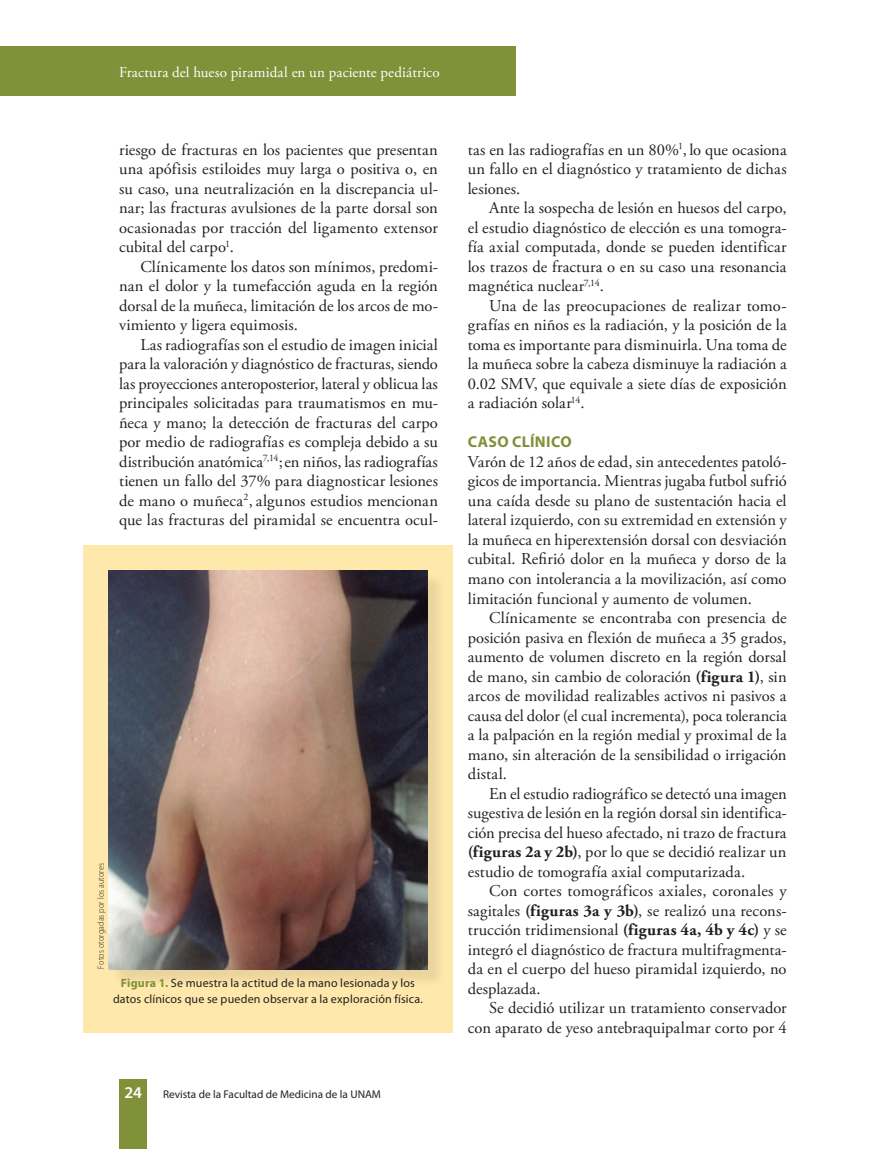
<style>
.page{position:relative;width:893px;height:1149px;background:#fff}
.page>*{position:absolute;margin:0;border:0;box-sizing:border-box;transform-origin:0 0}
.t1{font:16.5px/19.5px "Adobe Garamond Pro";letter-spacing:.005em;color:#231f20;text-align:justify}
.t2{font:600 16.5px "Myriad Pro";color:#fff}
.t3{font:700 15.75px "Myriad Pro";letter-spacing:.025em;color:#809139}
.t4{font:15px "Adobe Garamond Pro";letter-spacing:.005em;color:#fff}
.t5{font:12px/16.5px "Myriad Pro";letter-spacing:.015em;color:#231f20;text-align:center}
.t6{font:11.25px "Myriad Pro";color:#231f20}
.t7{font:300 9px "Myriad Pro";letter-spacing:.015em;color:#231f20;scale:.9 1}
.s1{font-weight:700;color:#809139}
.s2{font-weight:700}
</style>
<div class="page">
<div style="left:119px;top:1079px;width:28px;height:69px;background:#809139"></div>
<div style="left:0;top:47px;width:516px;height:49px;background:#809139"></div>
<div style="left:83px;top:544px;width:370px;height:488px;background:#ffe8ab"></div>
<div style="left:111px;top:572px;width:335px;height:415px;background:#231f20;opacity:.1"></div>
<img style="left:109px;top:570px;width:318px;height:398px">
<p class="t4" style="left:119px;top:63px;width:322px">Fractura del hueso piramidal en un paciente pediátrico</p>
<p class="t1" style="left:119px;top:140px;width:320px">riesgo de fracturas en los pacientes que presentan una apófisis estiloides muy larga o positiva o, en su caso, una neutralización en la discrepancia ul&shy;nar; las fracturas avulsiones de la parte dorsal son ocasionadas por tracción del ligamento extensor cubital del carpo<sup>1</sup>.</p>
<p class="t1" style="left:119px;top:257px;width:320px;text-indent:21px">Clínicamente los datos son mínimos, predomi&shy;nan el dolor y la tumefacción aguda en la región dorsal de la muñeca, limitación de los arcos de mo&shy;vimiento y ligera equimosis.</p>
<p class="t1" style="left:119px;top:335px;width:320px;text-indent:21px">Las radiografías son el estudio de imagen inicial para la valoración y diagnóstico de fracturas, siendo las proyecciones anteroposterior, lateral y oblicua las principales solicitadas para traumatismos en mu&shy;ñeca y mano; la detección de fracturas del carpo por medio de radiografías es compleja debido a su distribución anatómica<sup>7,14</sup>;en niños, las radiografías tienen un fallo del 37% para diagnosticar lesiones de mano o muñeca<sup>2</sup>, algunos estudios mencionan que las fracturas del piramidal se encuentra ocul-</p>
<p class="t7" style="left:96px;top:968px;width:119px;rotate:-90deg">Fotos otorgadas por los autores</p>
<p class="t5" style="left:113px;top:973px;width:311px"><span class="s1">Figura 1.</span> Se muestra la actitud de la mano lesionada y los datos clínicos que se pueden observar a la exploración física.</p>
<p class="t2" style="left:124px;top:1081px;width:19px">24</p>
<p class="t6" style="left:163px;top:1086px;width:219px">Revista de la Facultad de Medicina de la UNAM</p>
<p class="t1" style="left:468px;top:140px;width:321px">tas en las radiografías en un 80%<sup>1</sup>, lo que ocasiona un fallo en el diagnóstico y tratamiento de dichas lesiones.</p>
<p class="t1" style="left:468px;top:199px;width:320px;text-indent:21px">Ante la sospecha de lesión en huesos del carpo, el estudio diagnóstico de elección es una tomogra&shy;fía axial computada, donde se pueden identificar los trazos de fractura o en su caso una resonancia magnética nuclear<sup>7,14</sup>.</p>
<p class="t1" style="left:468px;top:296px;width:321px;text-indent:21px">Una de las preocupaciones de realizar tomo&shy;grafías en niños es la radiación, y la posición de la toma es importante para disminuirla. Una toma de la muñeca sobre la cabeza disminuye la radiación a 0.02 SMV, que equivale a siete días de exposición a radiación solar<sup>14</sup>.</p>
<p class="t3" style="left:468px;top:431px;width:105px">CASO CLÍNICO</p>
<p class="t1" style="left:468px;top:452px;width:320px">Varón de 12 años de edad, sin antecedentes patoló&shy;gicos de importancia. Mientras jugaba futbol sufrió una caída desde su plano de sustentación hacia el lateral izquierdo, con su extremidad en extensión y la muñeca en hiperextensión dorsal con desviación cubital. Refirió dolor en la muñeca y dorso de la mano con intolerancia a la movilización, así como limitación funcional y aumento de volumen.</p>
<p class="t1" style="left:468px;top:608px;width:321px;text-indent:21px">Clínicamente se encontraba con presencia de posición pasiva en flexión de muñeca a 35 grados, aumento de volumen discreto en la región dorsal de mano, sin cambio de coloración <span class="s2">(figura 1)</span>, sin arcos de movilidad realizables activos ni pasivos a causa del dolor (el cual incrementa), poca tolerancia a la palpación en la región medial y proximal de la mano, sin alteración de la sensibilidad o irrigación distal.</p>
<p class="t1" style="left:468px;top:784px;width:320px;text-indent:21px">En el estudio radiográfico se detectó una imagen sugestiva de lesión en la región dorsal sin identifica&shy;ción precisa del hueso afectado, ni trazo de fractura <span class="s2">(figuras 2a y 2b)</span>, por lo que se decidió realizar un estudio de tomografía axial computarizada.</p>
<p class="t1" style="left:468px;top:881px;width:320px;text-indent:21px">Con cortes tomográficos axiales, coronales y sagitales <span class="s2">(figuras 3a y 3b)</span>, se realizó una recons&shy;trucción tridimensional <span class="s2">(figuras 4a, 4b y 4c)</span> y se integró el diagnóstico de fractura multifragmenta&shy;da en el cuerpo del hueso piramidal izquierdo, no desplazada.</p>
<p class="t1" style="left:468px;top:998px;width:320px;text-align:right">Se decidió utilizar un tratamiento conservador con aparato de yeso antebraquipalmar corto por 4</p>
</div>
